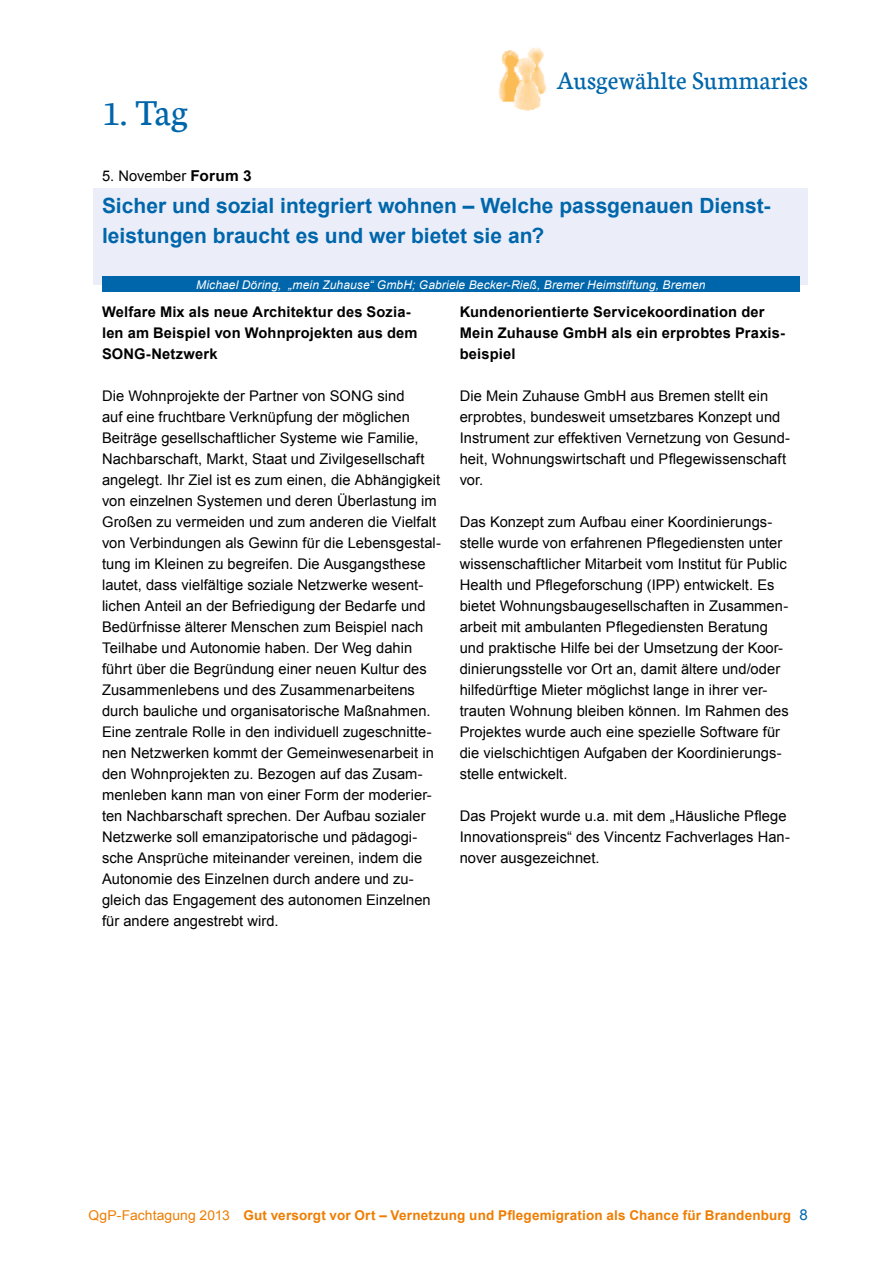
<style>
.page{position:relative;width:893px;height:1263px;background:#fff}
.page>*{position:absolute;margin:0;border:0;box-sizing:border-box;transform-origin:0 0}
.t1{font:39px "Neuton";color:#0066ab}
.t2{font:27px "Neuton";color:#0066ab}
.t3{font:700 21px/30px "Arial";color:#0066ab}
.t4{font:14.7px/21px "Arial";letter-spacing:.005em;color:#000}
.t5{font:700 14.7px/21px "Arial";letter-spacing:.01em;color:#000}
.t6{font:700 13.5px "Arial";letter-spacing:.015em;color:#ef7d00}
.t7{font:13.5px "Arial";letter-spacing:.005em;color:#ef7d00}
.t8{font:italic 12px "Arial";letter-spacing:.01em;color:#fff}
.s1{font-weight:700;font-size:15px}
.s2{font-weight:400;font-size:15px;color:#0066ab}
</style>
<div class="page">
<div style="left:94px;top:189px;width:714px;height:96px;background:#ebeef8"></div>
<div style="left:102px;top:277px;width:697px;height:15px;background:#0066ab"></div>
<img style="left:498px;top:48px;width:48px;height:63px">
<h1 class="t1" style="left:102px;top:89px;width:87px">1. Tag</h1>
<h2 class="t2" style="left:557px;top:64px;width:253px">Ausgewählte Summaries</h2>
<p class="t4" style="left:102px;top:165px;width:151px">5. November <span class="s1">Forum 3</span></p>
<h3 class="t3" style="left:102px;top:191px;width:670px">Sicher und sozial integriert wohnen – Welche passgenauen Dienst&shy;leistungen braucht es und wer bietet sie an?</h3>
<p class="t8" style="left:196px;top:277px;width:511px">Michael Döring, „mein Zuhause“ GmbH; Gabriele Becker-Rieß, Bremer Heimstiftung, Bremen</p>
<p class="t5" style="left:102px;top:301px;width:317px">Welfare Mix als neue Architektur des Sozia&shy;len am Beispiel von Wohnprojekten aus dem<br>SONG-Netzwerk</p>
<p class="t4" style="left:102px;top:385px;width:340px">Die Wohnprojekte der Partner von SONG sind<br>auf eine fruchtbare Verknüpfung der möglichen Beiträge gesellschaftlicher Systeme wie Familie, Nachbarschaft, Markt, Staat und Zivilgesellschaft angelegt. Ihr Ziel ist es zum einen, die Abhängigkeit von einzelnen Systemen und deren Überlastung im Großen zu vermeiden und zum anderen die Vielfalt von Verbindungen als Gewinn für die Lebensgestal&shy;tung im Kleinen zu begreifen. Die Ausgangsthese lautet, dass vielfältige soziale Netzwerke wesent&shy;lichen Anteil an der Befriedigung der Bedarfe und Bedürfnisse älterer Menschen zum Beispiel nach Teilhabe und Autonomie haben. Der Weg dahin führt über die Begründung einer neuen Kultur des Zusammenlebens und des Zusammenarbeitens durch bauliche und organisatorische Maßnahmen.<br>Eine zentrale Rolle in den individuell zugeschnitte&shy;nen Netzwerken kommt der Gemeinwesenarbeit in den Wohnprojekten zu. Bezogen auf das Zusam&shy;menleben kann man von einer Form der moderier&shy;ten Nachbarschaft sprechen. Der Aufbau sozialer Netzwerke soll emanzipatorische und pädagogi&shy;sche Ansprüche miteinander vereinen, indem die Autonomie des Einzelnen durch andere und zu&shy;gleich das Engagement des autonomen Einzelnen für andere angestrebt wird.</p>
<p class="t5" style="left:460px;top:302px;width:327px">Kundenorientierte Servicekoordination der<br>Mein Zuhause GmbH als ein erprobtes Praxis&shy;beispiel</p>
<p class="t4" style="left:460px;top:385px;width:332px">Die Mein Zuhause GmbH aus Bremen stellt ein erprobtes, bundesweit umsetzbares Konzept und Instrument zur effektiven Vernetzung von Gesund&shy;heit, Wohnungswirtschaft und Pflegewissenschaft vor.</p>
<p class="t4" style="left:460px;top:511px;width:331px">Das Konzept zum Aufbau einer Koordinierungs&shy;stelle wurde von erfahrenen Pflegediensten unter wissenschaftlicher Mitarbeit vom Institut für Public Health und Pflegeforschung (IPP) entwickelt. Es bietet Wohnungsbaugesellschaften in Zusammen&shy;arbeit mit ambulanten Pflegediensten Beratung und praktische Hilfe bei der Umsetzung der Koor&shy;dinierungsstelle vor Ort an, damit ältere und/oder hilfedürftige Mieter möglichst lange in ihrer ver&shy;trauten Wohnung bleiben können. Im Rahmen des Projektes wurde auch eine spezielle Software für die vielschichtigen Aufgaben der Koordinierungs&shy;stelle entwickelt.</p>
<p class="t4" style="left:460px;top:805px;width:332px">Das Projekt wurde u.a. mit dem „Häusliche Pflege<br>Innovationspreis“ des Vincentz Fachverlages Han&shy;nover ausgezeichnet.</p>
<p class="t7" style="left:88px;top:1206px;width:143px">QgP-Fachtagung 2013</p>
<p class="t6" style="left:243px;top:1206px;width:566px">Gut versorgt vor Ort – Vernetzung und Pflegemigration als Chance für Brandenburg <span class="s2">8</span></p>
</div>
